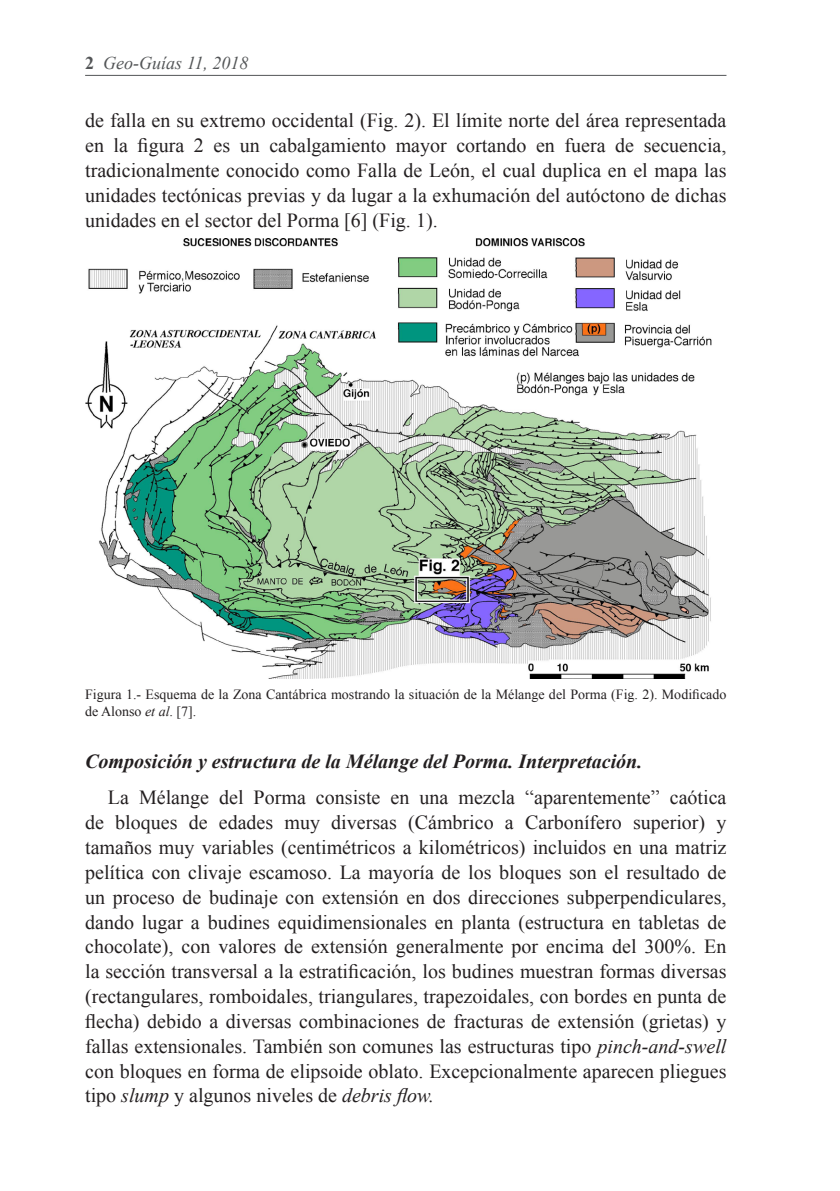
<style>
.page{position:relative;width:840px;height:1191px;background:#fff}
.page>*{position:absolute;margin:0;border:0;box-sizing:border-box;transform-origin:0 0}
.Texto{font:20px/24.8px "Times New Roman";color:#231f20;text-align:justify}
.Texto_Bold_Italic{font:italic 700 20px "Times New Roman";color:#231f20}
.t1{font:italic 18px "Times New Roman";color:#535557}
.Pie_de_Ilustración{font:14px/16.8px "Times New Roman";color:#231f20}
.s1{font-weight:700;font-style:normal}
.s2{font-style:italic}
</style>
<div class="page">
<hr style="left:85px;top:75px;width:641px;height:1px;background:#535557">
<img style="left:85px;top:238px;width:627px;height:440px">
<p class="t1" style="left:85px;top:51px;width:165px"><span class="s1">2</span> Geo-Guías 11, 2018</p>
<p class="Texto" style="left:85px;top:108px;width:642px">de falla en su extremo occidental (Fig. 2). El límite norte del área representada en la figura 2 es un cabalgamiento mayor cortando en fuera de secuencia, tradicionalmente conocido como Falla de León, el cual duplica en el mapa las unidades tectónicas previas y da lugar a la exhumación del autóctono de dichas unidades en el sector del Porma [6] (Fig. 1).</p>
<p class="Pie_de_Ilustración" style="left:85px;top:686px;width:642px">Figura 1.- Esquema de la Zona Cantábrica mostrando la situación de la Mélange del Porma (Fig. 2). Modificado de Alonso <span class="s2">et al</span>. [7].</p>
<p class="Texto_Bold_Italic" style="left:85px;top:747px;width:558px">Composición y estructura de la Mélange del Porma. Interpretación.</p>
<p class="Texto" style="left:85px;top:784px;width:642px;text-indent:23px">La Mélange del Porma consiste en una mezcla “aparentemente” caótica de bloques de edades muy diversas (Cámbrico a Carbonífero superior) y tamaños muy variables (centimétricos a kilométricos) incluidos en una matriz pelítica con clivaje escamoso. La mayoría de los bloques son el resultado de un proceso de budinaje con extensión en dos direcciones subperpendiculares, dando lugar a budines equidimensionales en planta (estructura en tabletas de chocolate), con valores de extensión generalmente por encima del 300%. En la sección transversal a la estratificación, los budines muestran formas diversas (rectangulares, romboidales, triangulares, trapezoidales, con bordes en punta de flecha) debido a diversas combinaciones de fracturas de extensión (grietas) y fallas extensionales. También son comunes las estructuras tipo <span class="s2">pinch-and-swell </span>con bloques en forma de elipsoide oblato. Excepcionalmente aparecen pliegues tipo <span class="s2">slump</span> y algunos niveles de <span class="s2">debris flow.</span></p>
</div>
